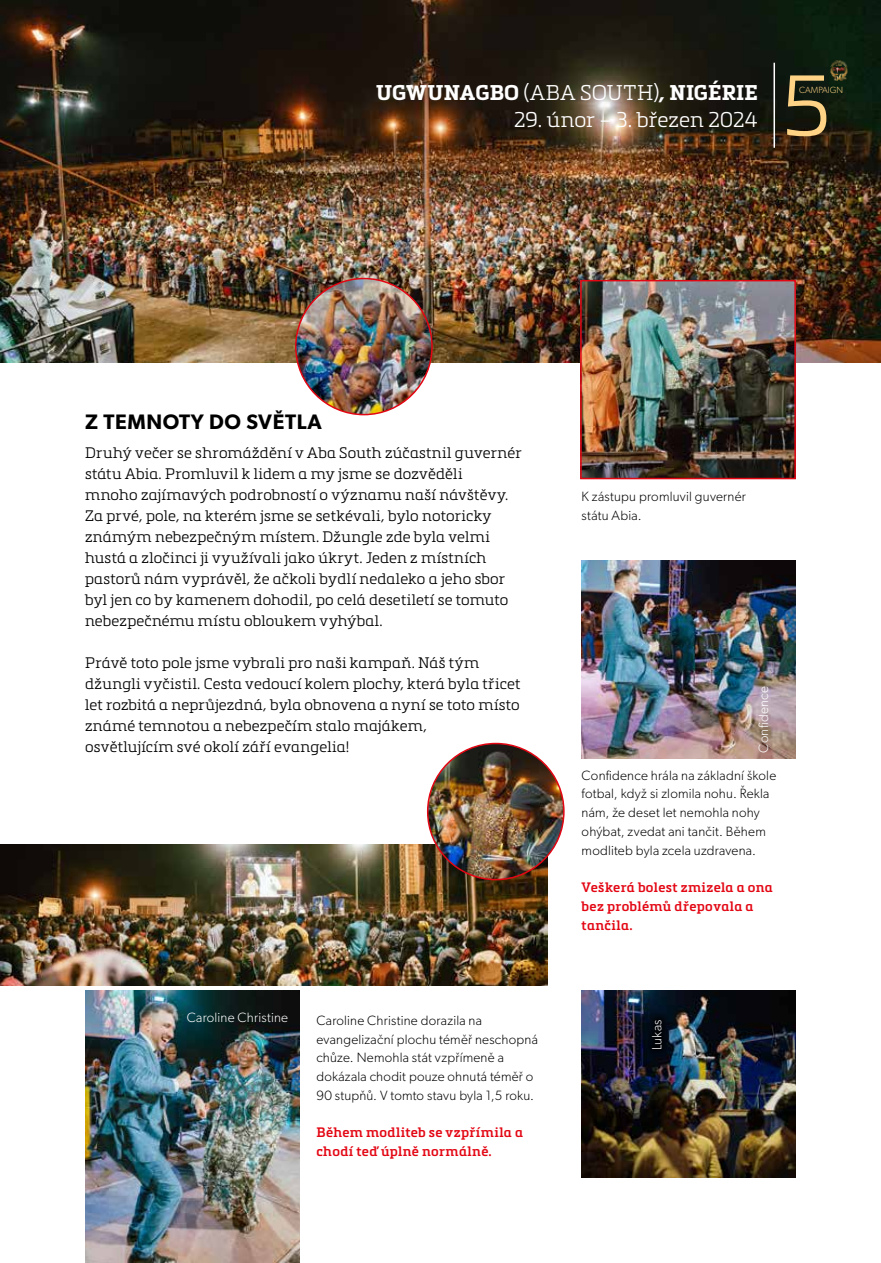
<style>
.page{position:relative;width:881px;height:1263px;background:#fff}
.page>*{position:absolute;margin:0;border:0;box-sizing:border-box;transform-origin:0 0}
.t1{font:700 21px "Metronic Slab Pro";letter-spacing:.005em;color:#fff}
.t2{font:300 21px "Metronic Slab Pro";color:#fff}
.t3{font:600 21px "Gibson";letter-spacing:.03em;color:#000}
.t4{font:300 15px/21px "Metronic Slab Pro";letter-spacing:.015em;color:#000}
.t5{font:300 13.5px/18.8px "Gibson";letter-spacing:.015em;color:#000}
.t6{font:600 13.5px/18.8px "Metronic Slab Pro";letter-spacing:.03em;color:#e30613}
.t7{font:300 13.5px "Gibson";letter-spacing:.015em;color:#fff}
.t8{font:300 9px "Gibson";letter-spacing:-.005em;color:#fed385}
.s1{font-weight:300}
</style>
<div class="page">
<img style="left:0;top:0;width:880px;height:362px">
<img style="left:0;top:164px;width:1px;height:198px">
<img style="left:583px;top:283px;width:209px;height:193px">
<div style="left:580px;top:280px;width:215px;height:199px;border:2px solid #e30613"></div>
<img style="left:581px;top:560px;width:214px;height:198px">
<img style="left:85px;top:990px;width:214px;height:273px">
<hr style="left:773px;top:63px;width:1px;height:85px;background:#fff">
<img style="left:0;top:844px;width:547px;height:142px">
<img style="left:581px;top:990px;width:214px;height:188px">
<div style="left:644px;top:1012px;width:24px;height:44px;background:#010710"></div>
<img style="left:296px;top:279px;width:136px;height:136px;border-radius:68px">
<img style="left:427px;top:743px;width:136px;height:136px;border-radius:68px">
<img style="left:827px;top:60px;width:22px;height:21px">
<svg style="left:786px;top:75px;width:40px;height:61px;background:#5d5334"></svg>
<h1 class="t1" style="left:376px;top:80px;width:383px">UGWUNAGBO <span class="s1">(ABA SOUTH)</span>, NIGÉRIE</h1>
<h1 class="t2" style="left:514px;top:106px;width:245px">29. únor – 3. březen 2024</h1>
<p class="t8" style="left:798px;top:84px;width:46px">CAMPAIGN</p>
<h1 class="t3" style="left:85px;top:409px;width:238px">Z TEMNOTY DO SVĚTLA</h1>
<p class="t4" style="left:85px;top:442px;width:438px">Druhý večer se shromáždění v Aba South zúčastnil guvernér státu Abia. Promluvil k lidem a my jsme se dozvěděli<br>mnoho zajímavých podrobností o významu naší návštěvy.<br>Za prvé, pole, na kterém jsme se setkévali, bylo notoricky známým nebezpečným místem. Džungle zde byla velmi hustá a zločinci ji využívali jako úkryt. Jeden z místních pastorů nám vyprávěl, že ačkoli bydlí nedaleko a jeho sbor byl jen co by kamenem dohodil, po celá desetiletí se tomuto nebezpečnému místu obloukem vyhýbal.</p>
<p class="t4" style="left:85px;top:652px;width:436px">Právě toto pole jsme vybrali pro naši kampaň. Náš tým džungli vyčistil. Cesta vedoucí kolem plochy, která byla třicet let rozbitá a neprůjezdná, byla obnovena a nyní se toto místo známé temnotou a nebezpečím stalo majákem,<br>osvětlujícím své okolí září evangelia!</p>
<p class="t7" style="left:187px;top:1009px;width:103px">Caroline Christine</p>
<p class="t5" style="left:316px;top:1011px;width:223px">Caroline Christine dorazila na evangelizační plochu téměř neschopná chůze. Nemohla stát vzpřímeně a dokázala chodit pouze ohnutá téměř o 90 stupňů. V tomto stavu byla 1,5 roku.</p>
<p class="t6" style="left:316px;top:1123px;width:208px">Během modliteb se vzpřímila a chodí teď úplně normálně.</p>
<p class="t5" style="left:581px;top:487px;width:166px">K zástupu promluvil guvernér státu Abia.</p>
<p class="t7" style="left:754px;top:752px;width:68px;rotate:-90deg">Confidence</p>
<p class="t5" style="left:581px;top:765px;width:196px">Confidence hrála na základní škole fotbal, když si zlomila nohu. Řekla nám, že deset let nemohla nohy ohýbat, zvedat ani tančit. Během modliteb byla zcela uzdravena.</p>
<p class="t6" style="left:581px;top:878px;width:192px">Veškerá bolest zmizela a ona bez problémů dřepovala a tančila.</p>
<p class="t7" style="left:648px;top:1050px;width:32px;rotate:-90deg">Lukas</p>
</div>
